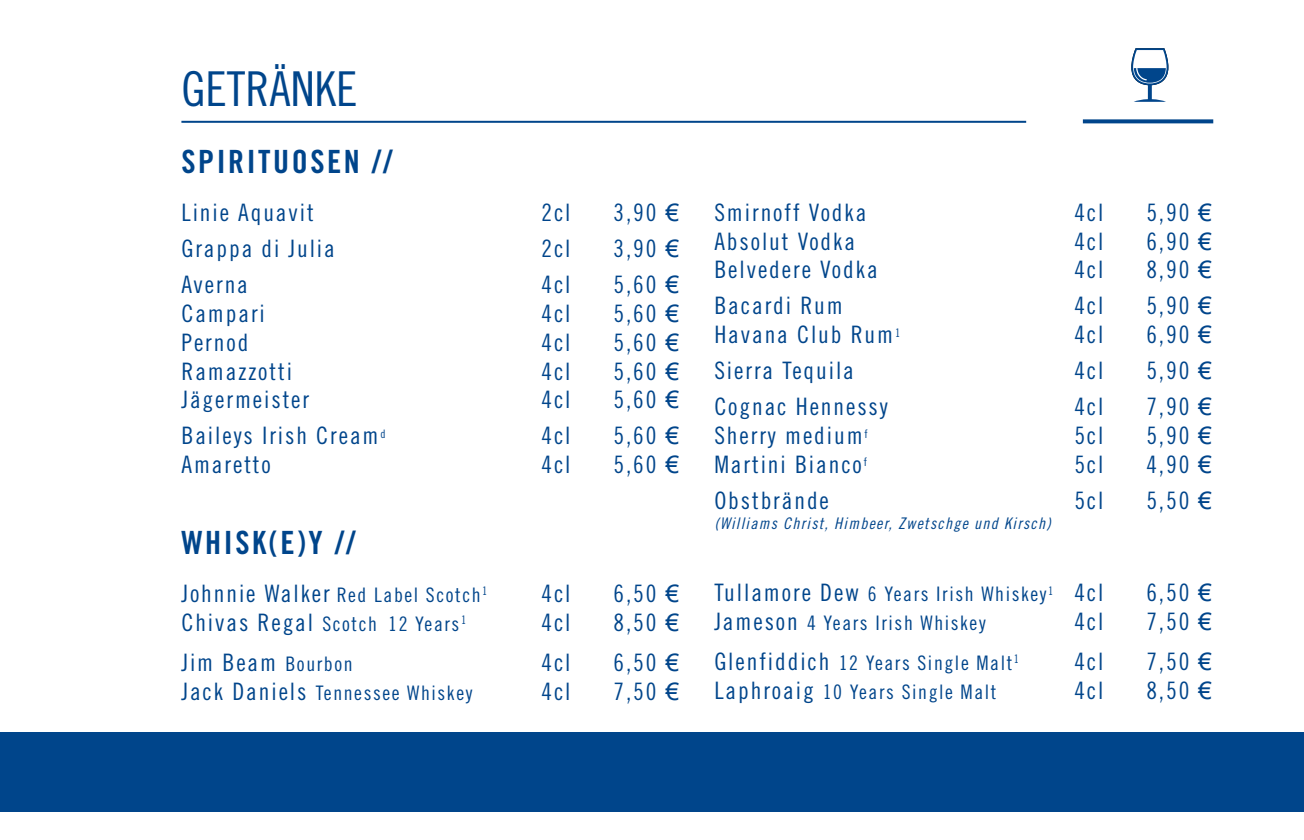
<style>
.page{position:relative;width:1304px;height:840px;background:#fff}
.page>*{position:absolute;margin:0;border:0;box-sizing:border-box;transform-origin:0 0}
.t1{font:48px "Trade Gothic Cond Eighteen";color:#00458b}
.t2{font:32px "Trade Gothic Bold Cond Twenty";letter-spacing:.08em;color:#00458b}
.t3{font:24px "Trade Gothic Cond Eighteen";letter-spacing:.08em;color:#00458b}
.t4{font:20px "Trade Gothic Cond Eighteen";letter-spacing:.08em;color:#00458b}
.t5{font:16px "Trade Gothic Cond Eighteen Obl";letter-spacing:.08em;color:#00458b}
.s1{font-family:"Arial"}
.s2{font-size:24px}
.s3{font-size:20px}
</style>
<div class="page">
<div style="left:0;top:731px;width:1304px;height:80px;background:#00458b"></div>
<hr style="left:181px;top:121px;width:845px;height:2px;background:#00458b">
<svg style="left:1083px;top:119px;width:130px;height:4px"></svg>
<svg style="left:1131px;top:48px;width:37px;height:54px"></svg>
<h1 class="t1" style="left:181px;top:60px;width:177px">GETRÄNKE</h1>
<h2 class="t2" style="left:181px;top:142px;width:213px">SPIRITUOSEN //</h2>
<p class="t3" style="left:181px;top:198px;width:134px">Linie Aquavit</p>
<p class="t3" style="left:541px;top:198px;width:31px">2cl</p>
<p class="t3" style="left:613px;top:198px;width:67px">3,90 <span class="s1">€</span></p>
<p class="t3" style="left:181px;top:234px;width:155px">Grappa di Julia</p>
<p class="t3" style="left:541px;top:234px;width:31px">2cl</p>
<p class="t3" style="left:613px;top:234px;width:67px">3,90 <span class="s1">€</span></p>
<p class="t3" style="left:181px;top:270px;width:68px">Averna</p>
<p class="t3" style="left:541px;top:270px;width:31px">4cl</p>
<p class="t3" style="left:613px;top:270px;width:67px">5,60 <span class="s1">€</span></p>
<p class="t3" style="left:181px;top:299px;width:85px">Campari</p>
<p class="t3" style="left:541px;top:299px;width:31px">4cl</p>
<p class="t3" style="left:613px;top:299px;width:67px">5,60 <span class="s1">€</span></p>
<p class="t3" style="left:181px;top:328px;width:68px">Pernod</p>
<p class="t3" style="left:541px;top:328px;width:31px">4cl</p>
<p class="t3" style="left:613px;top:328px;width:67px">5,60 <span class="s1">€</span></p>
<p class="t3" style="left:181px;top:356px;width:112px">Ramazzotti</p>
<p class="t3" style="left:541px;top:356px;width:31px">4cl</p>
<p class="t3" style="left:613px;top:356px;width:67px">5,60 <span class="s1">€</span></p>
<p class="t3" style="left:181px;top:385px;width:129px">Jägermeister</p>
<p class="t3" style="left:541px;top:385px;width:31px">4cl</p>
<p class="t3" style="left:613px;top:385px;width:67px">5,60 <span class="s1">€</span></p>
<p class="t3" style="left:181px;top:421px;width:206px">Baileys Irish Cream<sup>d</sup></p>
<p class="t3" style="left:541px;top:421px;width:31px">4cl</p>
<p class="t3" style="left:613px;top:421px;width:67px">5,60 <span class="s1">€</span></p>
<p class="t3" style="left:181px;top:450px;width:91px">Amaretto</p>
<p class="t3" style="left:541px;top:450px;width:31px">4cl</p>
<p class="t3" style="left:613px;top:450px;width:67px">5,60 <span class="s1">€</span></p>
<h2 class="t2" style="left:181px;top:522px;width:175px">WHISK(E)Y //</h2>
<p class="t4" style="left:181px;top:582px;width:307px"><span class="s2">Johnnie Walker</span> Red Label Scotch<sup>1</sup></p>
<p class="t3" style="left:541px;top:578px;width:31px">4cl</p>
<p class="t3" style="left:613px;top:578px;width:67px">6,50 <span class="s1">€</span></p>
<p class="t4" style="left:181px;top:611px;width:286px"><span class="s2">Chivas Regal</span> Scotch 12 Years<sup>1</sup></p>
<p class="t3" style="left:541px;top:607px;width:31px">4cl</p>
<p class="t3" style="left:613px;top:607px;width:67px">8,50 <span class="s1">€</span></p>
<p class="t3" style="left:181px;top:647px;width:173px">Jim Beam <span class="s3">Bourbon</span></p>
<p class="t3" style="left:541px;top:647px;width:31px">4cl</p>
<p class="t3" style="left:613px;top:647px;width:67px">6,50 <span class="s1">€</span></p>
<p class="t4" style="left:181px;top:680px;width:292px"><span class="s2">Jack Daniels</span> Tennessee Whiskey</p>
<p class="t3" style="left:541px;top:676px;width:31px">4cl</p>
<p class="t3" style="left:613px;top:676px;width:67px">7,50 <span class="s1">€</span></p>
<p class="t3" style="left:714px;top:198px;width:154px">Smirnoff Vodka</p>
<p class="t3" style="left:1074px;top:198px;width:31px">4cl</p>
<p class="t3" style="left:1146px;top:198px;width:67px">5,90 <span class="s1">€</span></p>
<p class="t3" style="left:714px;top:227px;width:142px">Absolut Vodka</p>
<p class="t3" style="left:1074px;top:227px;width:31px">4cl</p>
<p class="t3" style="left:1146px;top:227px;width:67px">6,90 <span class="s1">€</span></p>
<p class="t3" style="left:714px;top:255px;width:165px">Belvedere Vodka</p>
<p class="t3" style="left:1074px;top:255px;width:31px">4cl</p>
<p class="t3" style="left:1146px;top:255px;width:67px">8,90 <span class="s1">€</span></p>
<p class="t3" style="left:714px;top:291px;width:130px">Bacardi Rum</p>
<p class="t3" style="left:1074px;top:291px;width:31px">4cl</p>
<p class="t3" style="left:1146px;top:291px;width:67px">5,90 <span class="s1">€</span></p>
<p class="t3" style="left:714px;top:320px;width:187px">Havana Club Rum<sup>1</sup></p>
<p class="t3" style="left:1074px;top:320px;width:31px">4cl</p>
<p class="t3" style="left:1146px;top:320px;width:67px">6,90 <span class="s1">€</span></p>
<p class="t3" style="left:714px;top:356px;width:141px">Sierra Tequila</p>
<p class="t3" style="left:1074px;top:356px;width:31px">4cl</p>
<p class="t3" style="left:1146px;top:356px;width:67px">5,90 <span class="s1">€</span></p>
<p class="t3" style="left:714px;top:392px;width:175px">Cognac Hennessy</p>
<p class="t3" style="left:1074px;top:392px;width:31px">4cl</p>
<p class="t3" style="left:1146px;top:392px;width:67px">7,90 <span class="s1">€</span></p>
<p class="t3" style="left:714px;top:421px;width:155px">Sherry medium<sup>f</sup></p>
<p class="t3" style="left:1074px;top:421px;width:31px">5cl</p>
<p class="t3" style="left:1146px;top:421px;width:67px">5,90 <span class="s1">€</span></p>
<p class="t3" style="left:714px;top:450px;width:154px">Martini Bianco<sup>f</sup></p>
<p class="t3" style="left:1074px;top:450px;width:31px">5cl</p>
<p class="t3" style="left:1146px;top:450px;width:67px">4,90 <span class="s1">€</span></p>
<p class="t3" style="left:714px;top:486px;width:116px">Obstbrände</p>
<p class="t3" style="left:1074px;top:486px;width:31px">5cl</p>
<p class="t3" style="left:1146px;top:486px;width:67px">5,50 <span class="s1">€</span></p>
<p class="t5" style="left:714px;top:513px;width:338px">(Williams Christ, Himbeer, Zwetschge und Kirsch)</p>
<p class="t4" style="left:714px;top:582px;width:391px"><span class="s2">Tullamore Dew</span> 6 Years Irish Whiskey<sup>1</sup> <span class="s2">4cl</span></p>
<p class="t3" style="left:1146px;top:578px;width:67px">6,50 <span class="s1">€</span></p>
<p class="t4" style="left:714px;top:610px;width:273px"><span class="s2">Jameson</span> 4 Years Irish Whiskey</p>
<p class="t3" style="left:1074px;top:607px;width:31px">4cl</p>
<p class="t3" style="left:1146px;top:607px;width:67px">7,50 <span class="s1">€</span></p>
<p class="t4" style="left:714px;top:650px;width:306px"><span class="s2">Glenfiddich</span> 12 Years Single Malt<sup>1</sup></p>
<p class="t3" style="left:1074px;top:647px;width:31px">4cl</p>
<p class="t3" style="left:1146px;top:647px;width:67px">7,50 <span class="s1">€</span></p>
<p class="t4" style="left:714px;top:679px;width:284px"><span class="s2">Laphroaig</span> 10 Years Single Malt</p>
<p class="t3" style="left:1074px;top:675px;width:31px">4cl</p>
<p class="t3" style="left:1146px;top:675px;width:67px">8,50 <span class="s1">€</span></p>
</div>
